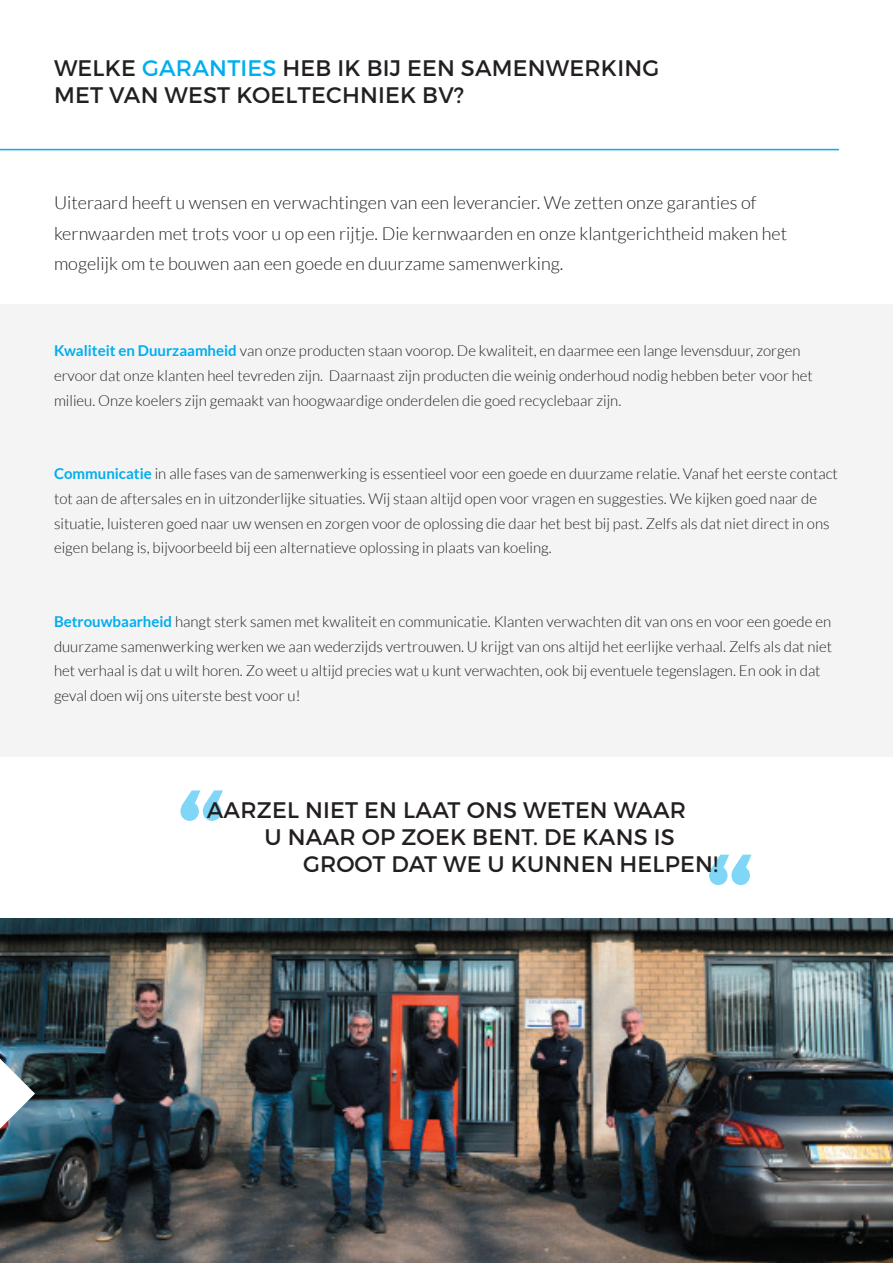
<style>
.page{position:relative;width:893px;height:1263px;background:#fff}
.page>*{position:absolute;margin:0;border:0;box-sizing:border-box;transform-origin:0 0}
.t1{font:22.5px/27px "Montserrat";letter-spacing:.01em;color:#231f20}
.t2{font:300 18px/30.6px "Lato";color:#231f20}
.t3{font:300 15px/24.6px "Lato";color:#231f20}
.s1{color:#00aeef}
.s2{font-weight:700;color:#00aeef}
</style>
<div class="page">
<div style="left:0;top:304px;width:893px;height:452px;background:#f4f4f4"></div>
<svg style="left:180px;top:790px;width:43px;height:31px"></svg>
<svg style="left:709px;top:855px;width:43px;height:30px"></svg>
<hr style="left:0;top:149px;width:839px;height:1px;background:#00aeef">
<img style="left:0;top:918px;width:893px;height:345px">
<svg style="left:0;top:1058px;width:35px;height:71px"></svg>
<h1 class="t1" style="left:54px;top:54px;width:607px">WELKE <span class="s1">GARANTIES</span> HEB IK BIJ EEN SAMENWERKING<br>MET VAN WEST KOELTECHNIEK BV?</h1>
<p class="t2" style="left:54px;top:187px;width:735px">Uiteraard heeft u wensen en verwachtingen van een leverancier. We zetten onze garanties of kernwaarden met trots voor u op een rijtje. Die kernwaarden en onze klantgerichtheid maken het mogelijk om te bouwen aan een goede en duurzame samenwerking.</p>
<p class="t3" style="left:54px;top:339px;width:760px"><span class="s2">Kwaliteit en Duurzaamheid</span> van onze producten staan voorop. De kwaliteit, en daarmee een lange levensduur, zorgen ervoor dat onze klanten heel tevreden zijn. Daarnaast zijn producten die weinig onderhoud nodig hebben beter voor het milieu. Onze koelers zijn gemaakt van hoogwaardige onderdelen die goed recyclebaar zijn.</p>
<p class="t3" style="left:54px;top:462px;width:785px"><span class="s2">Communicatie</span> in alle fases van de samenwerking is essentieel voor een goede en duurzame relatie. Vanaf het eerste contact tot aan de aftersales en in uitzonderlijke situaties. Wij staan altijd open voor vragen en suggesties. We kijken goed naar de situatie, luisteren goed naar uw wensen en zorgen voor de oplossing die daar het best bij past. Zelfs als dat niet direct in ons eigen belang is, bijvoorbeeld bij een alternatieve oplossing in plaats van koeling.</p>
<p class="t3" style="left:54px;top:609px;width:780px"><span class="s2">Betrouwbaarheid</span> hangt sterk samen met kwaliteit en communicatie. Klanten verwachten dit van ons en voor een goede en duurzame samenwerking werken we aan wederzijds vertrouwen. U krijgt van ons altijd het eerlijke verhaal. Zelfs als dat niet het verhaal is dat u wilt horen. Zo weet u altijd precies wat u kunt verwachten, ook bij eventuele tegenslagen. En ook in dat geval doen wij ons uiterste best voor u!</p>
<h1 class="t1" style="left:207px;top:797px;width:481px">AARZEL NIET EN LAAT ONS WETEN WAAR</h1>
<h1 class="t1" style="left:265px;top:824px;width:412px">U NAAR OP ZOEK BENT. DE KANS IS</h1>
<h1 class="t1" style="left:303px;top:851px;width:416px">GROOT DAT WE U KUNNEN HELPEN!</h1>
</div>
